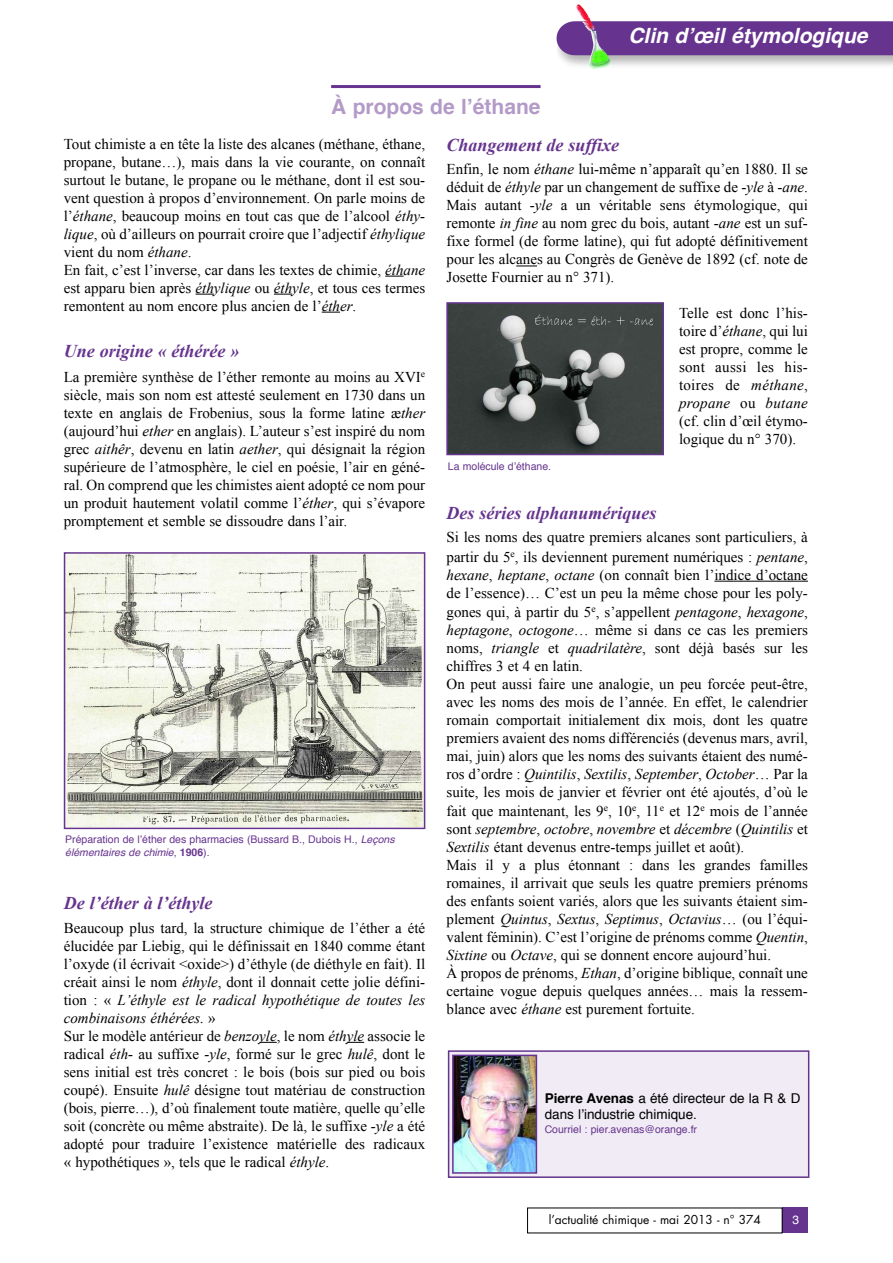
<style>
.page{position:relative;width:893px;height:1263px;background:#fff}
.page>*{position:absolute;margin:0;border:0;box-sizing:border-box;transform-origin:0 0}
.t1{font:italic 700 21px "Helvetica";color:#fff}
.t2{font:700 21px "Helvetica";color:#b39ac7}
.t3{font:italic 700 18px "Times New Roman";color:#66348e}
.t4{font:15px/18px "Times New Roman";color:#000}
.t5{font:13.5px/16.2px "Helvetica";color:#000}
.t6{font:12px "Futura";color:#000}
.t7{font:12px "Helvetica";color:#fff}
.t8{font:10.5px/12.6px "Helvetica";color:#66348e}
.s1{font-style:italic}
.s2{font-weight:700}
</style>
<div class="page">
<div style="left:557px;top:21px;width:336px;height:34px;background:#66348e"></div>
<div style="left:782px;top:1208px;width:26px;height:25px;background:#66348e"></div>
<img style="left:575px;top:4px;width:37px;height:65px">
<svg style="left:385px;top:276px;width:19px;height:1px"></svg>
<svg style="left:196px;top:294px;width:18px;height:1px"></svg>
<svg style="left:274px;top:294px;width:18px;height:1px"></svg>
<svg style="left:322px;top:312px;width:18px;height:1px"></svg>
<svg style="left:259px;top:1042px;width:18px;height:1px"></svg>
<svg style="left:347px;top:1042px;width:17px;height:1px"></svg>
<svg style="left:516px;top:265px;width:21px;height:1px"></svg>
<hr style="left:714px;top:581px;width:94px;height:1px;background:#000">
<hr style="left:331px;top:85px;width:210px;height:3px;background:#66348e">
<img style="left:67px;top:555px;width:355px;height:271px">
<div style="left:64px;top:552px;width:361px;height:277px;border:2px solid #66348e"></div>
<div style="left:449px;top:1052px;width:359px;height:124px;background:#f0ebf4"></div>
<div style="left:448px;top:1050px;width:361px;height:128px;border:2px solid #66348e"></div>
<img style="left:455px;top:1057px;width:79px;height:114px">
<div style="left:452px;top:1054px;width:85px;height:120px;border:2px solid #66348e"></div>
<img style="left:449px;top:305px;width:212px;height:147px">
<div style="left:446px;top:302px;width:218px;height:153px;border:2px solid #66348e"></div>
<h1 class="t2" style="left:331px;top:97px;width:211px">À propos de l’éthane</h1>
<h1 class="t1" style="left:628px;top:27px;width:241px">Clin d’œil étymologique</h1>
<p class="t4" style="left:64px;top:135px;width:363px">Tout chimiste a en tête la liste des alcanes (méthane, éthane, propane, butane…), mais dans la vie courante, on connaît surtout le butane, le propane ou le méthane, dont il est sou&shy;vent question à propos d’environnement. On parle moins de l’<span class="s1">éthane</span>, beaucoup moins en tout cas que de l’alcool <span class="s1">éthy&shy;lique</span>, où d’ailleurs on pourrait croire que l’adjectif <span class="s1">éthylique </span>vient du nom <span class="s1">éthane</span>.<br>En fait, c’est l’inverse, car dans les textes de chimie, <span class="s1">éthane </span>est apparu bien après <span class="s1">éthylique</span> ou <span class="s1">éthyle</span>, et tous ces termes remontent au nom encore plus ancien de l’<span class="s1">éther</span>.</p>
<p class="t3" style="left:64px;top:341px;width:177px">Une origine « éthérée »</p>
<p class="t4" style="left:64px;top:368px;width:363px;text-align:justify">La première synthèse de l’éther remonte au moins au XVI<sup>e </sup>siècle, mais son nom est attesté seulement en 1730 dans un texte en anglais de Frobenius, sous la forme latine æ<span class="s1">ther </span>(aujourd’hui <span class="s1">ether</span> en anglais). L’auteur s’est inspiré du nom grec <span class="s1">aithêr</span>, devenu en latin <span class="s1">aether</span>, qui désignait la région supérieure de l’atmosphère, le ciel en poésie, l’air en géné&shy;ral. On comprend que les chimistes aient adopté ce nom pour un produit hautement volatil comme l’<span class="s1">éther</span>, qui s’évapore promptement et semble se dissoudre dans l’air.</p>
<p class="t8" style="left:65px;top:834px;width:331px">Préparation de l’éther des pharmacies (Bussard B., Dubois H., <span class="s1">Leçons élémentaires de chimie</span>, <span class="s2">1906</span>).</p>
<p class="t3" style="left:64px;top:893px;width:150px">De l’éther à l’éthyle</p>
<p class="t4" style="left:64px;top:919px;width:363px">Beaucoup plus tard, la structure chimique de l’éther a été élucidée par Liebig, qui le définissait en 1840 comme étant l’oxyde (il écrivait &lt;oxide&gt;) d’éthyle (de diéthyle en fait). Il créait ainsi le nom <span class="s1">éthyle</span>, dont il donnait cette jolie défini&shy;tion : « <span class="s1">L’éthyle est le radical hypothétique de toutes les combinaisons éthérées.</span> »<br>Sur le modèle antérieur de <span class="s1">benzoyle</span>, le nom <span class="s1">éthyle</span> associe le radical <span class="s1">éth-</span> au suffixe <span class="s1">-yle</span>, formé sur le grec <span class="s1">hulê</span>, dont le sens initial est très concret : le bois (bois sur pied ou bois coupé). Ensuite <span class="s1">hulê</span> désigne tout matériau de construction (bois, pierre…), d’où finalement toute matière, quelle qu’elle soit (concrète ou même abstraite). De là, le suffixe <span class="s1">-yle</span> a été adopté pour traduire l’existence matérielle des radicaux « hypothétiques », tels que le radical <span class="s1">éthyle</span>.</p>
<p class="t3" style="left:446px;top:135px;width:174px">Changement de suffixe</p>
<p class="t4" style="left:446px;top:160px;width:363px;text-align:justify">Enfin, le nom <span class="s1">éthane</span> lui-même n’apparaît qu’en 1880. Il se déduit de <span class="s1">éthyle</span> par un changement de suffixe de -<span class="s1">yle</span> à -<span class="s1">ane</span>.<br>Mais autant -<span class="s1">yle</span> a un véritable sens étymologique, qui remonte <span class="s1">in fine</span> au nom grec du bois, autant -<span class="s1">ane</span> est un suf&shy;fixe formel (de forme latine), qui fut adopté définitivement pour les alcanes au Congrès de Genève de 1892 (cf. note de Josette Fournier au n° 371).</p>
<p class="t4" style="left:679px;top:304px;width:130px;text-align:justify">Telle est donc l’his&shy;toire d’<span class="s1">éthane</span>, qui lui est propre, comme le sont aussi les his&shy;toires de <span class="s1">méthane</span>, <span class="s1">propane</span> ou <span class="s1">butane </span>(cf. clin d’œil étymo&shy;logique du n° 370).</p>
<p class="t8" style="left:448px;top:460px;width:105px">La molécule d’éthane.</p>
<p class="t3" style="left:446px;top:502px;width:211px">Des séries alphanumériques</p>
<p class="t4" style="left:446px;top:528px;width:363px">Si les noms des quatre premiers alcanes sont particuliers, à partir du 5<sup>e</sup>, ils deviennent purement numériques : <span class="s1">pentane</span>, <span class="s1">hexane</span>, <span class="s1">heptane</span>, <span class="s1">octane</span> (on connaît bien l’indice d’octane de l’essence)… C’est un peu la même chose pour les poly&shy;gones qui, à partir du 5<sup>e</sup>, s’appellent <span class="s1">pentagone</span>, <span class="s1">hexagone</span>, <span class="s1">heptagone</span>, <span class="s1">octogone</span>… même si dans ce cas les premiers noms, <span class="s1">triangle</span> et <span class="s1">quadrilatère</span>, sont déjà basés sur les chiffres 3 et 4 en latin.<br>On peut aussi faire une analogie, un peu forcée peut-être, avec les noms des mois de l’année. En effet, le calendrier romain comportait initialement dix mois, dont les quatre premiers avaient des noms différenciés (devenus mars, avril, mai, juin) alors que les noms des suivants étaient des numé&shy;ros d’ordre : <span class="s1">Quintilis</span>, <span class="s1">Sextilis</span>, <span class="s1">September</span>, <span class="s1">October</span>… Par la suite, les mois de janvier et février ont été ajoutés, d’où le fait que maintenant, les 9<sup>e</sup>, 10<sup>e</sup>, 11<sup>e</sup> et 12<sup>e</sup> mois de l’année sont <span class="s1">septembre</span>, <span class="s1">octobre</span>, <span class="s1">novembre</span> et <span class="s1">décembre</span> (<span class="s1">Quintilis</span> et <span class="s1">Sextilis</span> étant devenus entre-temps juillet et août).<br>Mais il y a plus étonnant : dans les grandes familles romaines, il arrivait que seuls les quatre premiers prénoms des enfants soient variés, alors que les suivants étaient sim&shy;plement <span class="s1">Quintus</span>, <span class="s1">Sextus</span>, <span class="s1">Septimus</span>, <span class="s1">Octavius</span>… (ou l’équi&shy;valent féminin). C’est l’origine de prénoms comme <span class="s1">Quentin</span>, <span class="s1">Sixtine</span> ou <span class="s1">Octave</span>, qui se donnent encore aujourd’hui.<br>À propos de prénoms, <span class="s1">Ethan</span>, d’origine biblique, connaît une certaine vogue depuis quelques années… mais la ressem&shy;blance avec <span class="s1">éthane</span> est purement fortuite.</p>
<p class="t5" style="left:545px;top:1091px;width:257px"><span class="s2">Pierre Avenas</span> a été directeur de la R &amp; D dans l’industrie chimique.</p>
<p class="t8" style="left:545px;top:1124px;width:154px">Courriel : pier.avenas@orange.fr</p>
<p class="t6" style="left:549px;top:1214px;width:214px">l’actualité chimique - mai 2013 - n° 374</p>
<p class="t7" style="left:793px;top:1215px;width:8px">3</p>
</div>
